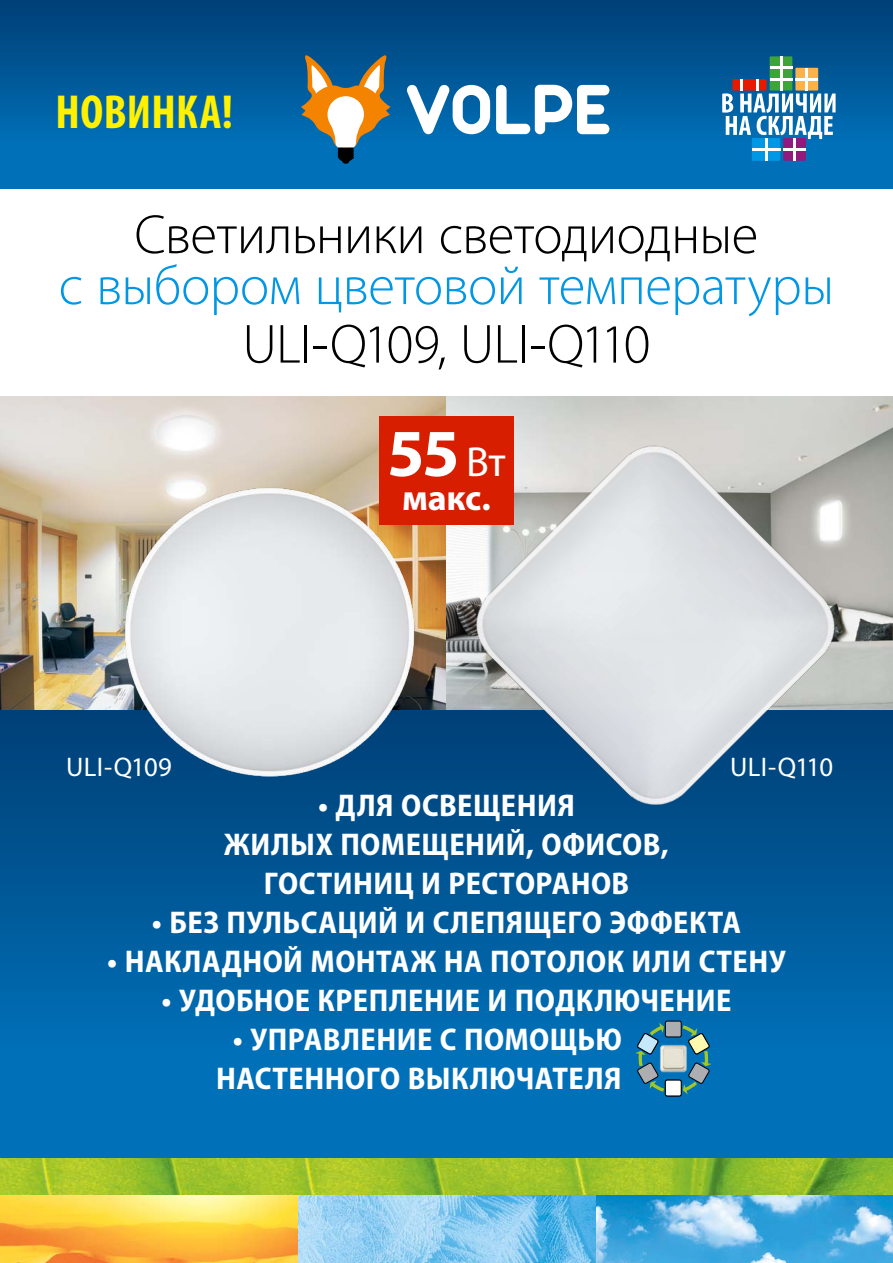
<style>
.page{position:relative;width:893px;height:1263px;background:#fff}
.page>*{position:absolute;margin:0;border:0;box-sizing:border-box;transform-origin:0 0}
.t1{font:700 67.5px "Myriad Pro";color:#fff}
.t2{font:300 55.5px "Myriad Pro";letter-spacing:-.005em;color:#0097e5}
.t3{font:300 55.5px "Myriad Pro";letter-spacing:-.015em;color:#000}
.t4{font:300 55.5px "Myriad Pro";letter-spacing:-.04em;color:#000}
.t5{font:700 condensed 48px "Myriad Pro";letter-spacing:.005em;color:#fff100}
.t6{font:700 36px "Myriad Pro";color:#fff}
.t7{font:700 semi-condensed 31.5px/39px "Myriad Pro";letter-spacing:.015em;color:#fff;text-align:center}
.t8{font:27px "Myriad Pro";letter-spacing:-.01em;color:#fff}
.s1{font-weight:400;font-size:42.15px}
</style>
<div class="page">
<img style="left:0;top:1195px;width:893px;height:68px">
<div style="left:0;top:0;width:893px;height:188px;background:linear-gradient(to bottom,#004178,#0078c3)"></div>
<div style="left:0;top:710px;width:893px;height:448px;background:linear-gradient(to bottom,#004178,#0078c3)"></div>
<svg style="left:407px;top:85px;width:83px;height:49px"></svg>
<svg style="left:496px;top:85px;width:113px;height:49px"></svg>
<div style="left:342px;top:158px;width:7px;height:6px;background:#000;border-radius:50%"></div>
<svg style="left:301px;top:49px;width:90px;height:112px"></svg>
<img style="left:0;top:1158px;width:893px;height:37px">
<img style="left:668px;top:1041px;width:11px;height:35px">
<div style="left:665px;top:1021px;width:16px;height:16px;background:#acaeb1;border-radius:2px"></div>
<div style="left:665px;top:1021px;width:16px;height:16px;border:1px solid #000;border-radius:2px"></div>
<div style="left:665px;top:1080px;width:16px;height:16px;background:#fff;border-radius:2px"></div>
<div style="left:665px;top:1080px;width:16px;height:16px;border:1px solid #000;border-radius:2px"></div>
<svg style="left:635px;top:1023px;width:33px;height:71px;background:#468aa7"></svg>
<svg style="left:679px;top:1023px;width:32px;height:71px;background:#4c8c9f"></svg>
<img style="left:0;top:396px;width:893px;height:314px">
<div style="left:795px;top:68px;width:23px;height:23px;background:#fcb246"></div>
<hr style="left:806px;top:68px;width:2px;height:22px;background:#fff">
<hr style="left:795px;top:78px;width:23px;height:2px;background:#fff">
<div style="left:770px;top:56px;width:22px;height:35px;background:#3ca439"></div>
<hr style="left:780px;top:56px;width:2px;height:34px;background:#fff">
<hr style="left:770px;top:78px;width:22px;height:2px;background:#fff">
<hr style="left:770px;top:67px;width:22px;height:2px;background:#fff">
<svg style="left:722px;top:79px;width:114px;height:60px"></svg>
<div style="left:783px;top:138px;width:23px;height:23px;background:#921a7c"></div>
<hr style="left:794px;top:138px;width:2px;height:23px;background:#fff">
<hr style="left:783px;top:148px;width:23px;height:2px;background:#fff">
<div style="left:752px;top:138px;width:28px;height:23px;background:#0097e5"></div>
<hr style="left:765px;top:138px;width:2px;height:23px;background:#fff">
<hr style="left:752px;top:148px;width:28px;height:2px;background:#fff">
<img style="left:101px;top:462px;width:322px;height:341px">
<img style="left:423px;top:396px;width:464px;height:460px">
<div style="left:379px;top:416px;width:135px;height:109px;background:#d71e00"></div>
<h3 class="t5" style="left:56px;top:82px;width:179px">НОВИНКА!</h3>
<h2 class="t3" style="left:134px;top:204px;width:625px">Светильники светодиодные</h2>
<h2 class="t2" style="left:59px;top:255px;width:777px">с выбором цветовой температуры</h2>
<h2 class="t4" style="left:242px;top:314px;width:409px">ULI-Q109, ULI-Q110</h2>
<p class="t8" style="left:66px;top:750px;width:107px">ULI-Q109</p>
<h1 class="t1" style="left:387px;top:409px;width:120px">55 <span class="s1">Вт</span></h1>
<p class="t6" style="left:402px;top:475px;width:90px">макс.</p>
<p class="t8" style="left:730px;top:750px;width:104px">ULI-Q110</p>
<p class="t7" style="left:224px;top:785px;width:446px">• ДЛЯ ОСВЕЩЕНИЯ<br>ЖИЛЫХ ПОМЕЩЕНИЙ, ОФИСОВ,<br>ГОСТИНИЦ И РЕСТОРАНОВ</p>
<p class="t7" style="left:152px;top:902px;width:591px">• БЕЗ ПУЛЬСАЦИЙ И СЛЕПЯЩЕГО ЭФФЕКТА</p>
<p class="t7" style="left:107px;top:941px;width:680px">• НАКЛАДНОЙ МОНТАЖ НА ПОТОЛОК ИЛИ СТЕНУ</p>
<p class="t7" style="left:162px;top:980px;width:571px">• УДОБНОЕ КРЕПЛЕНИЕ И ПОДКЛЮЧЕНИЕ</p>
<p class="t7" style="left:216px;top:1019px;width:407px">• УПРАВЛЕНИЕ С ПОМОЩЬЮ<br>НАСТЕННОГО ВЫКЛЮЧАТЕЛЯ</p>
</div>
